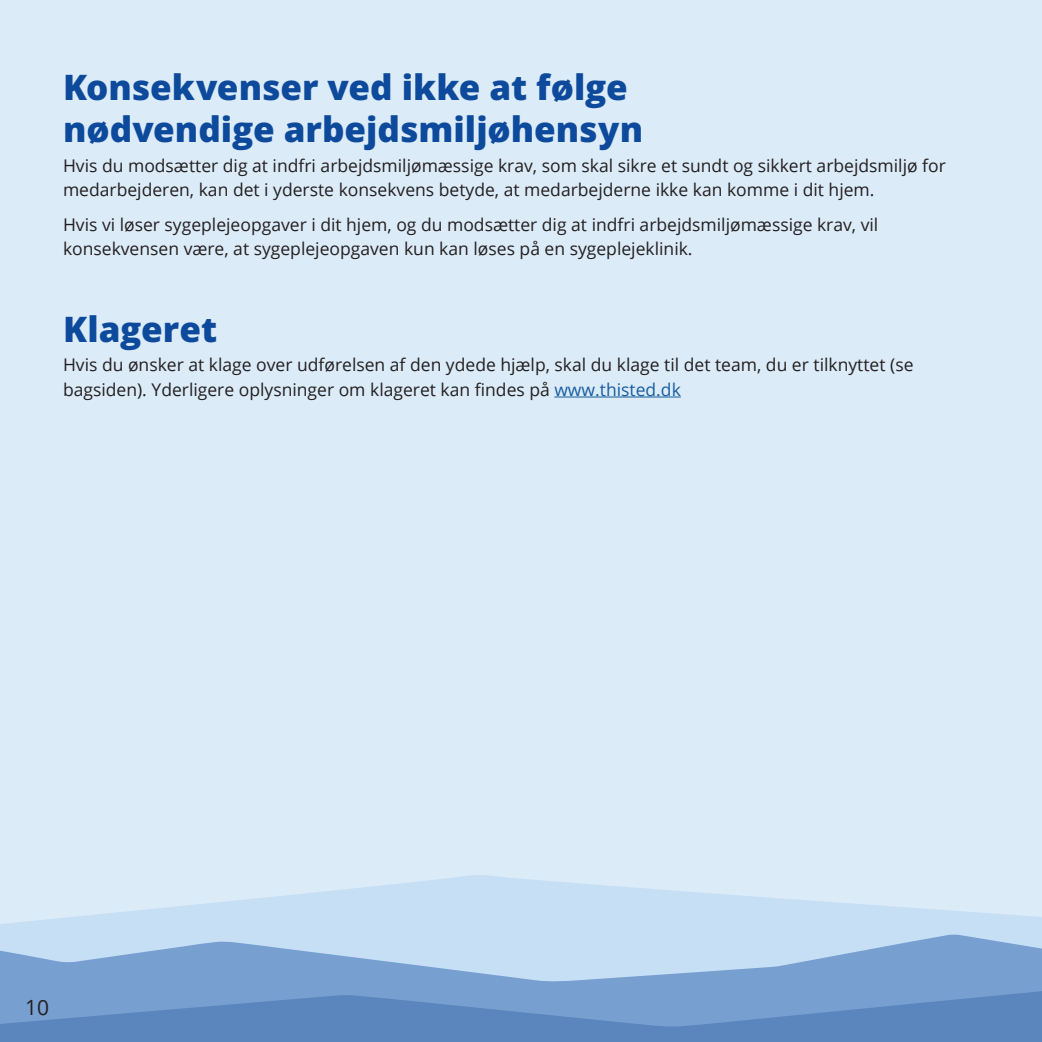
<style>
.page{position:relative;width:1042px;height:1042px;background:#dbebf8}
.page>*{position:absolute;margin:0;border:0;box-sizing:border-box;transform-origin:0 0}
.Overskrift{font:800 35px/42px "Open Sans";color:#0d4a9c}
.t1{font:21px "Open Sans";color:#231f20}
.brødtekst{font:17.5px/24.5px "Open Sans";color:#231f20}
.s1{color:#175d9e}
</style>
<div class="page">
<svg style="left:116px;top:875px;width:863px;height:38px"></svg>
<div style="left:0;top:913px;width:1042px;height:23px;background:#c6dff5"></div>
<svg style="left:0;top:936px;width:1042px;height:106px;background:#7fa5d2"></svg>
<hr style="left:554px;top:396px;width:127px;height:1px;background:#175d9e">
<h3 class="Overskrift" style="left:63px;top:66px;width:582px">Konsekvenser ved ikke at følge nødvendige arbejdsmiljøhensyn</h3>
<p class="brødtekst" style="left:63px;top:153px;width:884px">Hvis du modsætter dig at indfri arbejdsmiljømæssige krav, som skal sikre et sundt og sikkert arbejdsmiljø for medarbejderen, kan det i yderste konsekvens betyde, at medarbejderne ikke kan komme i dit hjem.</p>
<p class="brødtekst" style="left:63px;top:212px;width:817px">Hvis vi løser sygeplejeopgaver i dit hjem, og du modsætter dig at indfri arbejdsmiljømæssige krav, vil konsekvensen være, at sygeplejeopgaven kun kan løses på en sygeplejeklinik.</p>
<h3 class="Overskrift" style="left:63px;top:307px;width:156px">Klageret</h3>
<p class="brødtekst" style="left:63px;top:352px;width:852px">Hvis du ønsker at klage over udførelsen af den ydede hjælp, skal du klage til det team, du er tilknyttet (se bagsiden). Yderligere oplysninger om klageret kan findes på <span class="s1">www.thisted.dk</span></p>
<p class="t1" style="left:25px;top:993px;width:26px">10</p>
</div>
